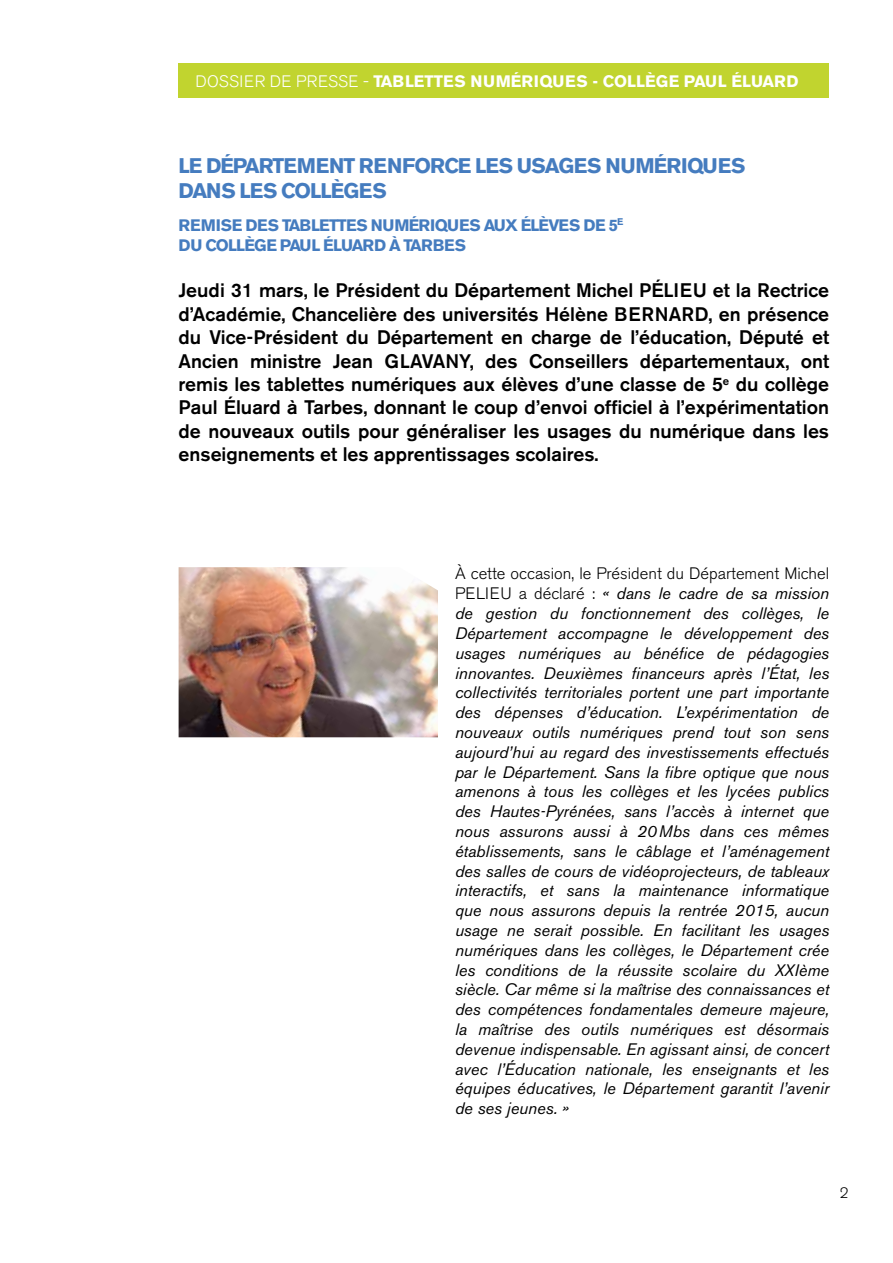
<style>
.page{position:relative;width:893px;height:1263px;background:#fff}
.page>*{position:absolute;margin:0;border:0;box-sizing:border-box;transform-origin:0 0}
.t1{font:700 21px/25.2px "Akzidenz Grotesk BE";letter-spacing:-.05em;color:#457cbf}
.t2{font:500 19.5px/23.4px "Akzidenz Grotesk BE";color:#000;text-align:justify}
.t3{font:italic 16.5px/19.8px "Akzidenz Grotesk BE";color:#000;text-align:justify}
.t4{font:700 16.5px/19.8px "Akzidenz Grotesk BE";letter-spacing:-.05em;color:#457cbf}
.t5{font:700 16.5px "Akzidenz Grotesk BE";color:#fff}
.t6{font:300 15px "Akzidenz Grotesk BE";color:#000}
.s1{font-weight:300}
.s2{font-weight:300;font-style:normal}
</style>
<div class="page">
<img style="left:179px;top:567px;width:259px;height:170px">
<div style="left:179px;top:64px;width:650px;height:34px;background:#c1d42f"></div>
<p class="t5" style="left:196px;top:71px;width:604px"><span class="s1">DOSSIER DE PRESSE -</span> TABLETTES NUMÉRIQUES - COLLÈGE PAUL ÉLUARD</p>
<p class="t1" style="left:179px;top:153px;width:568px">LE DÉPARTEMENT RENFORCE LES USAGES NUMÉRIQUES<br>DANS LES COLLÈGES</p>
<p class="t4" style="left:179px;top:215px;width:446px">REMISE DES TABLETTES NUMÉRIQUES AUX ÉLÈVES DE 5<sup>E<br></sup>DU COLLÈGE PAUL ÉLUARD À TARBES</p>
<p class="t2" style="left:179px;top:279px;width:652px">Jeudi 31 mars, le Président du Département Michel PÉLIEU et la Rectrice d’Académie, Chancelière des universités Hélène BERNARD, en présence du Vice-Président du Département en charge de l’éducation, Député et Ancien ministre Jean GLAVANY, des Conseillers départementaux, ont remis les tablettes numériques aux élèves d’une classe de 5<sup>e</sup> du collège Paul Éluard à Tarbes, donnant le coup d’envoi officiel à l’expérimentation de nouveaux outils pour généraliser les usages du numérique dans les enseignements et les apprentissages scolaires.</p>
<p class="t3" style="left:455px;top:564px;width:376px"><span class="s2">À cette occasion, le Président du Département Michel PELIEU a déclaré :</span> « dans le cadre de sa mission de gestion du fonctionnement des collèges, le Département accompagne le développement des usages numériques au bénéfice de pédagogies innovantes. Deuxièmes financeurs après l’État, les collectivités territoriales portent une part importante des dépenses d’éducation. L’expérimentation de nouveaux outils numériques prend tout son sens aujourd’hui au regard des investissements effectués par le Département. Sans la fibre optique que nous amenons à tous les collèges et les lycées publics des Hautes-Pyrénées, sans l’accès à internet que nous assurons aussi à 20Mbs dans ces mêmes établissements, sans le câblage et l’aménagement des salles de cours de vidéoprojecteurs, de tableaux interactifs, et sans la maintenance informatique que nous assurons depuis la rentrée 2015, aucun usage ne serait possible. En facilitant les usages numériques dans les collèges, le Département crée les conditions de la réussite scolaire du XXIème siècle. Car même si la maîtrise des connaissances et des compétences fondamentales demeure majeure, la maîtrise des outils numériques est désormais devenue indispensable. En agissant ainsi, de concert avec l’Éducation nationale, les enseignants et les équipes éducatives, le Département garantit l’avenir de ses jeunes. »</p>
<p class="t6" style="left:840px;top:1184px;width:10px">2</p>
</div>
